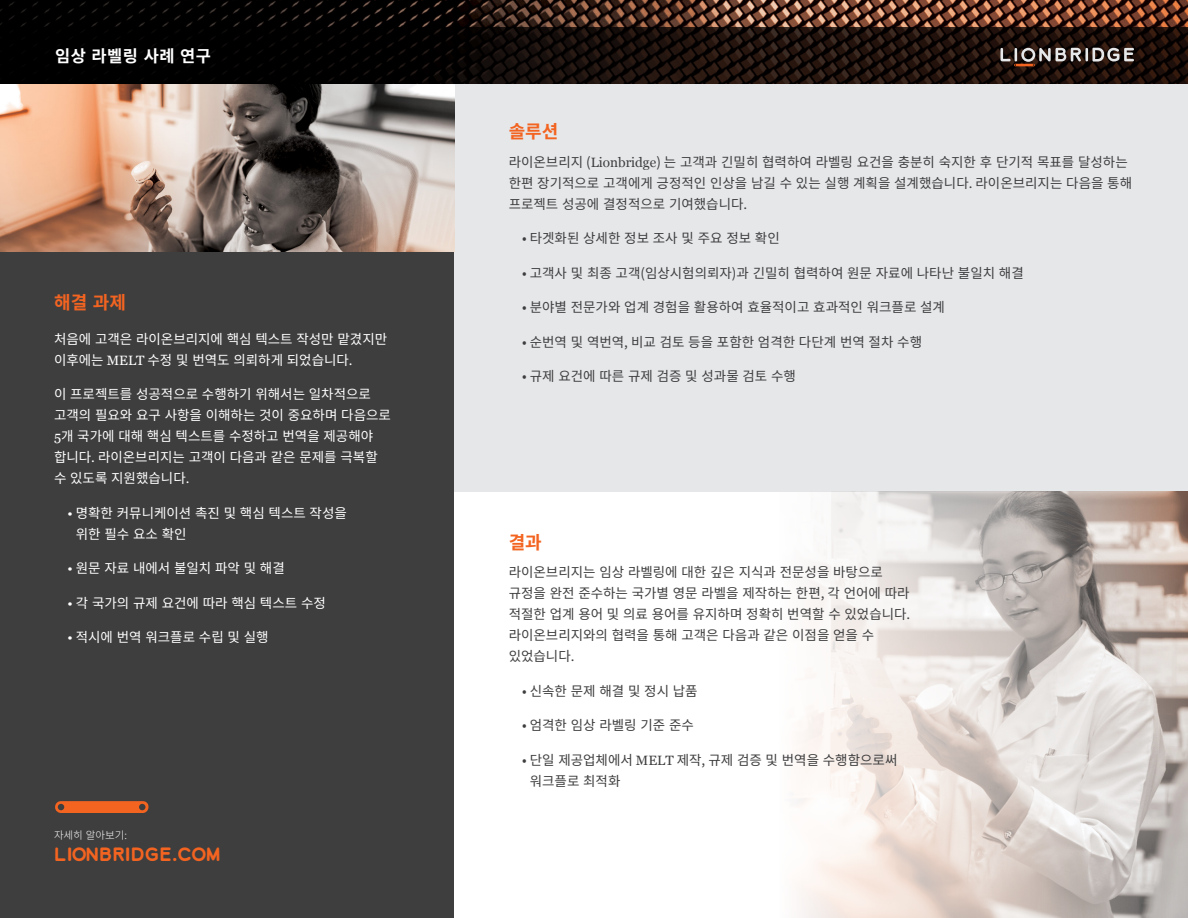
<style>
.page{position:relative;width:1188px;height:918px;background:#fff}
.page>*{position:absolute;margin:0;border:0;box-sizing:border-box;transform-origin:0 0}
.t1{font:700 18px "Lionbridge Sans";color:#f36421}
.t2{font:700 18px "Noto Sans CJ Kkr";color:#f36421}
.t3{font:700 16.5px "Noto Sans CJ Kkr";letter-spacing:.03em;color:#fff}
.t4{font:13.5px/21px "Noto Sans CJ Kkr";color:#3e3e3f}
.t5{font:13.5px/21px "Noto Sans CJ Kkr";color:#fff}
.t6{font:300 10.5px "Noto Sans CJ Kkr";color:#fff}
.s1{font-family:"Georgia"}
</style>
<div class="page">
<div style="left:455px;top:28px;width:733px;height:463px;background:#e6e7e9"></div>
<div style="left:0;top:0;width:454px;height:918px;background:#3e3e3f"></div>
<img style="left:0;top:83px;width:455px;height:168px">
<img style="left:780px;top:491px;width:408px;height:427px">
<img style="left:0;top:0;width:1188px;height:27px">
<svg style="left:0;top:27px;width:1188px;height:56px;background:#0f0806"></svg>
<svg style="left:55px;top:801px;width:93px;height:12px"></svg>
<svg style="left:1000px;top:48px;width:134px;height:18px"></svg>
<p class="t3" style="left:55px;top:46px;width:157px">임상 라벨링 사례 연구</p>
<p class="t2" style="left:54px;top:292px;width:74px">해결 과제</p>
<p class="t5" style="left:54px;top:328px;width:335px">처음에 고객은 라이온브리지에 핵심 텍스트 작성만 맡겼지만 이후에는 <span class="s1">MELT</span> 수정 및 번역도 의뢰하게 되었습니다.</p>
<p class="t5" style="left:54px;top:384px;width:338px">이 프로젝트를 성공적으로 수행하기 위해서는 일차적으로 고객의 필요와 요구 사항을 이해하는 것이 중요하며 다음으로<br><span class="s1">5</span>개 국가에 대해 핵심 텍스트를 수정하고 번역을 제공해야 합니다. 라이온브리지는 고객이 다음과 같은 문제를 극복할 수 있도록 지원했습니다.</p>
<p class="t5" style="left:76px;top:502px;width:273px;text-indent:-8px"><span class="s1">•</span> 명확한 커뮤니케이션 촉진 및 핵심 텍스트 작성을 위한 필수 요소 확인</p>
<p class="t5" style="left:68px;top:558px;width:219px"><span class="s1">•</span> 원문 자료 내에서 불일치 파악 및 해결</p>
<p class="t5" style="left:68px;top:592px;width:260px"><span class="s1">•</span> 각 국가의 규제 요건에 따라 핵심 텍스트 수정</p>
<p class="t5" style="left:68px;top:627px;width:203px"><span class="s1">•</span> 적시에 번역 워크플로 수립 및 실행</p>
<p class="t6" style="left:54px;top:830px;width:75px">자세히 알아보기:</p>
<p class="t1" style="left:54px;top:842px;width:168px">LIONBRIDGE.COM</p>
<p class="t2" style="left:509px;top:121px;width:51px">솔루션</p>
<p class="t4" style="left:509px;top:151px;width:625px">라이온브리지 (<span class="s1">Lionbridge</span>) 는 고객과 긴밀히 협력하여 라벨링 요건을 충분히 숙지한 후 단기적 목표를 달성하는 한편 장기적으로 고객에게 긍정적인 인상을 남길 수 있는 실행 계획을 설계했습니다. 라이온브리지는 다음을 통해 프로젝트 성공에 결정적으로 기여했습니다.</p>
<p class="t4" style="left:522px;top:228px;width:259px">• 타겟화된 상세한 정보 조사 및 주요 정보 확인</p>
<p class="t4" style="left:522px;top:262px;width:503px">• 고객사 및 최종 고객(임상시험의뢰자)과 긴밀히 협력하여 원문 자료에 나타난 불일치 해결</p>
<p class="t4" style="left:522px;top:297px;width:424px">• 분야별 전문가와 업계 경험을 활용하여 효율적이고 효과적인 워크플로 설계</p>
<p class="t4" style="left:522px;top:331px;width:401px">• 순번역 및 역번역, 비교 검토 등을 포함한 엄격한 다단계 번역 절차 수행</p>
<p class="t4" style="left:522px;top:366px;width:275px">• 규제 요건에 따른 규제 검증 및 성과물 검토 수행</p>
<p class="t2" style="left:509px;top:532px;width:35px">결과</p>
<p class="t4" style="left:509px;top:562px;width:403px">라이온브리지는 임상 라벨링에 대한 깊은 지식과 전문성을 바탕으로 규정을 완전 준수하는 국가별 영문 라벨을 제작하는 한편, 각 언어에 따라 적절한 업계 용어 및 의료 용어를 유지하며 정확히 번역할 수 있었습니다. 라이온브리지와의 협력을 통해 고객은 다음과 같은 이점을 얻을 수 있었습니다.</p>
<p class="t4" style="left:522px;top:681px;width:177px">• 신속한 문제 해결 및 정시 납품</p>
<p class="t4" style="left:522px;top:715px;width:173px">• 엄격한 임상 라벨링 기준 준수</p>
<p class="t4" style="left:530px;top:750px;width:369px;text-indent:-8px">• 단일 제공업체에서 <span class="s1">MELT</span> 제작, 규제 검증 및 번역을 수행함으로써 워크플로 최적화</p>
</div>
